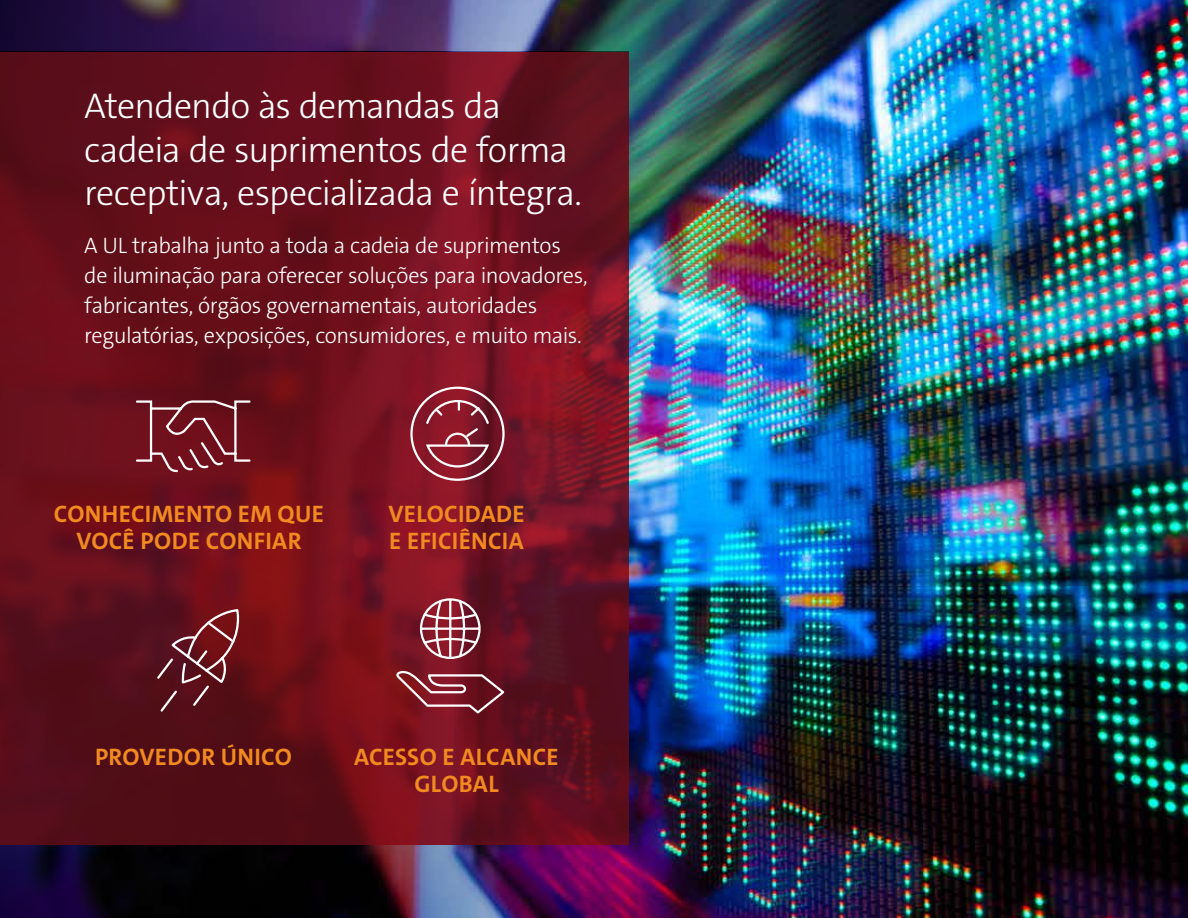
<style>
.page{position:relative;width:1188px;height:918px;background:#fff}
.page>*{position:absolute;margin:0;border:0;box-sizing:border-box;transform-origin:0 0}
.t1{font:300 36px/43.5px "The Sans C5";letter-spacing:-.025em;color:#fff}
.t2{font:700 24px/27px "The Sans C5";letter-spacing:.015em;color:#f18a21;text-align:center}
.t3{font:300 22.5px/30px "The Sans C5";letter-spacing:-.02em;color:#fff}
</style>
<div class="page">
<img style="left:689px;top:0;width:499px;height:918px">
<img style="left:0;top:0;width:689px;height:918px">
<svg style="left:0;top:52px;width:629px;height:793px;background:#68101c"></svg>
<svg style="left:409px;top:386px;width:97px;height:96px;background:#923544"></svg>
<svg style="left:135px;top:399px;width:117px;height:74px;background:#7f2e38"></svg>
<svg style="left:396px;top:670px;width:110px;height:45px;background:#893540"></svg>
<svg style="left:419px;top:597px;width:63px;height:63px"></svg>
<svg style="left:155px;top:608px;width:87px;height:106px;background:#6d262e"></svg>
<h1 class="t1" style="left:84px;top:85px;width:499px">Atendendo às demandas da cadeia de suprimentos de forma receptiva, especializada e íntegra.</h1>
<p class="t3" style="left:84px;top:231px;width:505px">A UL trabalha junto a toda a cadeia de suprimentos de iluminação para oferecer soluções para inovadores, fabricantes, órgãos governamentais, autoridades regulatórias, exposições, consumidores, e muito mais.</p>
<p class="t2" style="left:54px;top:501px;width:272px">CONHECIMENTO EM QUE<br>VOCÊ PODE CONFIAR</p>
<p class="t2" style="left:388px;top:501px;width:138px;text-align:left">VELOCIDADE<br>E EFICIÊNCIA</p>
<p class="t2" style="left:95px;top:744px;width:198px">PROVEDOR ÚNICO</p>
<p class="t2" style="left:354px;top:744px;width:206px">ACESSO E ALCANCE<br>GLOBAL</p>
</div>
